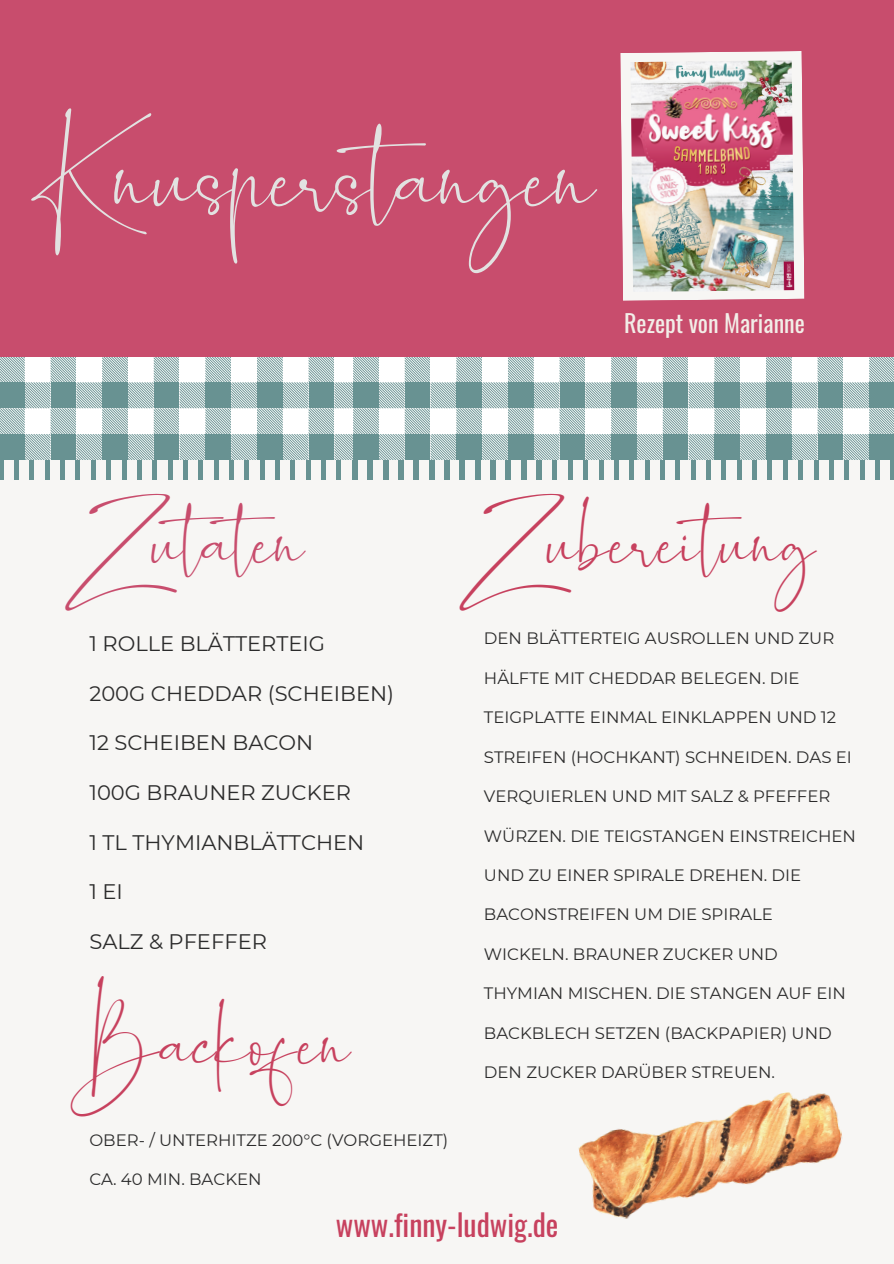
<style>
.page{position:relative;width:894px;height:1264px;background:#fff}
.page>*{position:absolute;margin:0;border:0;box-sizing:border-box;transform-origin:0 0}
.t1{font:55.5px "Romantically Free For Personal";color:#e2e2e1}
.t2{font:40.5px "Romantically Free For Personal";letter-spacing:.025em;color:#c7415e}
.t3{font:40.5px "Romantically Free For Personal";color:#c84d6d}
.t4{font:29.7px "Oswald";color:#c7415e}
.t5{font:24px "Oswald";color:#f2eee8}
.t6{font:21px "Montserrat";color:#2b2b2b}
.t7{font:16.5px "Montserrat";color:#2b2b2b}
</style>
<div class="page">
<div style="left:0;top:0;width:893px;height:1263px;background:#c84d6d"></div>
<div style="left:0;top:363px;width:893px;height:900px;background:#f7f6f4"></div>
<hr style="left:0;top:460px;width:3px;height:19px;background:#689292">
<div style="left:14px;top:460px;width:5px;height:19px;background:#689292"></div>
<hr style="left:30px;top:460px;width:4px;height:19px;background:#689292">
<hr style="left:45px;top:460px;width:4px;height:19px;background:#689292">
<div style="left:60px;top:460px;width:5px;height:19px;background:#689292"></div>
<hr style="left:76px;top:460px;width:4px;height:19px;background:#689292">
<hr style="left:91px;top:460px;width:4px;height:19px;background:#689292">
<div style="left:106px;top:460px;width:5px;height:19px;background:#689292"></div>
<hr style="left:122px;top:460px;width:4px;height:19px;background:#689292">
<hr style="left:137px;top:460px;width:4px;height:19px;background:#689292">
<div style="left:152px;top:460px;width:5px;height:19px;background:#689292"></div>
<hr style="left:168px;top:460px;width:4px;height:19px;background:#689292">
<hr style="left:183px;top:460px;width:4px;height:19px;background:#689292">
<div style="left:198px;top:460px;width:5px;height:19px;background:#689292"></div>
<hr style="left:214px;top:460px;width:4px;height:19px;background:#689292">
<div style="left:229px;top:460px;width:5px;height:19px;background:#689292"></div>
<div style="left:244px;top:460px;width:5px;height:19px;background:#689292"></div>
<hr style="left:260px;top:460px;width:4px;height:19px;background:#689292">
<div style="left:275px;top:460px;width:5px;height:19px;background:#689292"></div>
<div style="left:290px;top:460px;width:5px;height:19px;background:#689292"></div>
<hr style="left:306px;top:460px;width:4px;height:19px;background:#689292">
<div style="left:321px;top:460px;width:5px;height:19px;background:#689292"></div>
<hr style="left:337px;top:460px;width:4px;height:19px;background:#689292">
<hr style="left:352px;top:460px;width:4px;height:19px;background:#689292">
<div style="left:367px;top:460px;width:5px;height:19px;background:#689292"></div>
<hr style="left:383px;top:460px;width:4px;height:19px;background:#689292">
<hr style="left:398px;top:460px;width:4px;height:19px;background:#689292">
<div style="left:413px;top:460px;width:5px;height:19px;background:#689292"></div>
<hr style="left:429px;top:460px;width:4px;height:19px;background:#689292">
<hr style="left:444px;top:460px;width:4px;height:19px;background:#689292">
<div style="left:459px;top:460px;width:5px;height:19px;background:#689292"></div>
<hr style="left:475px;top:460px;width:4px;height:19px;background:#689292">
<hr style="left:490px;top:460px;width:4px;height:19px;background:#689292">
<div style="left:505px;top:460px;width:5px;height:19px;background:#689292"></div>
<hr style="left:521px;top:460px;width:4px;height:19px;background:#689292">
<hr style="left:536px;top:460px;width:4px;height:19px;background:#689292">
<hr style="left:353px;top:460px;width:4px;height:19px;background:#689292">
<div style="left:368px;top:460px;width:5px;height:19px;background:#689292"></div>
<hr style="left:384px;top:460px;width:4px;height:19px;background:#689292">
<hr style="left:399px;top:460px;width:4px;height:19px;background:#689292">
<div style="left:414px;top:460px;width:5px;height:19px;background:#689292"></div>
<hr style="left:430px;top:460px;width:4px;height:19px;background:#689292">
<hr style="left:445px;top:460px;width:4px;height:19px;background:#689292">
<div style="left:460px;top:460px;width:5px;height:19px;background:#689292"></div>
<hr style="left:476px;top:460px;width:4px;height:19px;background:#689292">
<hr style="left:491px;top:460px;width:4px;height:19px;background:#689292">
<div style="left:506px;top:460px;width:5px;height:19px;background:#689292"></div>
<hr style="left:522px;top:460px;width:4px;height:19px;background:#689292">
<hr style="left:537px;top:460px;width:4px;height:19px;background:#689292">
<div style="left:552px;top:460px;width:5px;height:19px;background:#689292"></div>
<hr style="left:568px;top:460px;width:4px;height:19px;background:#689292">
<hr style="left:583px;top:460px;width:4px;height:19px;background:#689292">
<div style="left:598px;top:460px;width:5px;height:19px;background:#689292"></div>
<hr style="left:614px;top:460px;width:4px;height:19px;background:#689292">
<hr style="left:629px;top:460px;width:4px;height:19px;background:#689292">
<div style="left:644px;top:460px;width:5px;height:19px;background:#689292"></div>
<hr style="left:660px;top:460px;width:4px;height:19px;background:#689292">
<hr style="left:675px;top:460px;width:4px;height:19px;background:#689292">
<div style="left:690px;top:460px;width:5px;height:19px;background:#689292"></div>
<hr style="left:706px;top:460px;width:4px;height:19px;background:#689292">
<hr style="left:721px;top:460px;width:4px;height:19px;background:#689292">
<div style="left:736px;top:460px;width:5px;height:19px;background:#689292"></div>
<hr style="left:752px;top:460px;width:4px;height:19px;background:#689292">
<div style="left:767px;top:460px;width:5px;height:19px;background:#689292"></div>
<div style="left:782px;top:460px;width:5px;height:19px;background:#689292"></div>
<hr style="left:798px;top:460px;width:4px;height:19px;background:#689292">
<div style="left:813px;top:460px;width:5px;height:19px;background:#689292"></div>
<div style="left:828px;top:460px;width:5px;height:19px;background:#689292"></div>
<hr style="left:844px;top:460px;width:4px;height:19px;background:#689292">
<div style="left:859px;top:460px;width:5px;height:19px;background:#689292"></div>
<hr style="left:875px;top:460px;width:4px;height:19px;background:#689292">
<hr style="left:890px;top:460px;width:3px;height:19px;background:#689292">
<svg style="left:0;top:357px;width:893px;height:103px"></svg>
<svg style="left:620px;top:51px;width:184px;height:250px;background:#efdcdf"></svg>
<img style="left:630px;top:60px;width:164px;height:232px">
<img style="left:578px;top:1092px;width:264px;height:127px">
<h1 class="t1" style="left:51px;top:146px;width:546px">Knusperstangen</h1>
<h3 class="t5" style="left:624px;top:304px;width:182px">Rezept von Marianne</h3>
<h2 class="t3" style="left:89px;top:519px;width:217px">Zutate n</h2>
<p class="t6" style="left:89px;top:631px;width:237px">1 ROLLE BLÄTTERTEIG</p>
<p class="t6" style="left:89px;top:680px;width:306px">200G CHEDDAR (SCHEIBEN)</p>
<p class="t6" style="left:89px;top:730px;width:225px">12 SCHEIBEN BACON</p>
<p class="t6" style="left:89px;top:779px;width:263px">100G BRAUNER ZUCKER</p>
<p class="t6" style="left:89px;top:829px;width:276px">1 TL THYMIANBLÄTTCHEN</p>
<p class="t6" style="left:89px;top:878px;width:35px">1 EI</p>
<p class="t6" style="left:89px;top:928px;width:179px">SALZ &amp; PFEFFER</p>
<h2 class="t2" style="left:89px;top:1020px;width:263px">Backofen</h2>
<p class="t7" style="left:89px;top:1129px;width:360px">OBER- / UNTERHITZE 200°C (VORGEHEIZT)</p>
<p class="t7" style="left:89px;top:1169px;width:173px">CA. 40 MIN. BACKEN</p>
<h2 class="t2" style="left:484px;top:519px;width:333px">Zubereitung</h2>
<p class="t7" style="left:484px;top:628px;width:352px">DEN BLÄTTERTEIG AUSROLLEN UND ZUR</p>
<p class="t7" style="left:484px;top:668px;width:317px">HÄLFTE MIT CHEDDAR BELEGEN. DIE</p>
<p class="t7" style="left:484px;top:707px;width:354px">TEIGPLATTE EINMAL EINKLAPPEN UND 12</p>
<p class="t7" style="left:484px;top:746px;width:369px">STREIFEN (HOCHKANT) SCHNEIDEN. DAS EI</p>
<p class="t7" style="left:484px;top:786px;width:348px">VERQUIERLEN UND MIT SALZ &amp; PFEFFER</p>
<p class="t7" style="left:484px;top:825px;width:373px">WÜRZEN. DIE TEIGSTANGEN EINSTREICHEN</p>
<p class="t7" style="left:484px;top:865px;width:319px">UND ZU EINER SPIRALE DREHEN. DIE</p>
<p class="t7" style="left:484px;top:904px;width:290px">BACONSTREIFEN UM DIE SPIRALE</p>
<p class="t7" style="left:484px;top:943px;width:295px">WICKELN. BRAUNER ZUCKER UND</p>
<p class="t7" style="left:484px;top:983px;width:363px">THYMIAN MISCHEN. DIE STANGEN AUF EIN</p>
<p class="t7" style="left:484px;top:1022px;width:349px">BACKBLECH SETZEN (BACKPAPIER) UND</p>
<p class="t7" style="left:484px;top:1062px;width:292px">DEN ZUCKER DARÜBER STREUEN.</p>
<h3 class="t4" style="left:336px;top:1201px;width:224px">www.finny-ludwig.de</h3>
</div>
